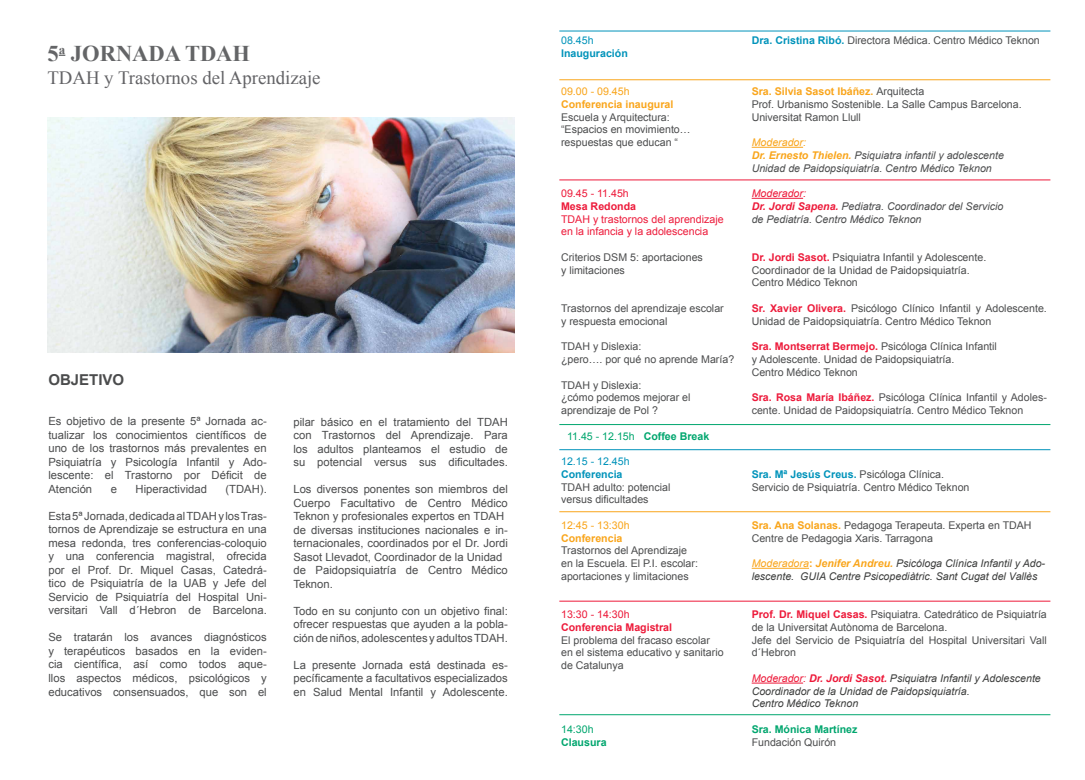
<style>
.page{position:relative;width:1085px;height:780px;background:#fff}
.page>*{position:absolute;margin:0;border:0;box-sizing:border-box;transform-origin:0 0}
.t1{font:700 22.5px "Times New Roman";color:#646567}
.t2{font:18.75px "Times New Roman";color:#636366}
.t3{font:700 15px "Arial";color:#4b4c4d}
.t4{font:11.25px/13.5px "Arial";color:#4b4c4d;text-align:justify}
.t5{font:10.62px/12.8px "Arial";color:#4b4c4d}
.t6{font:italic 10.62px/12.8px "Arial";color:#3c3d3c}
.t7{font:italic 10.62px "Arial";color:#4b4c4d}
.t8{font:10.62px/12.8px "Arial";color:#4d4d4f}
.t9{font:10.62px "Arial";color:#ed1a3a}
.t10{font:700 10.62px "Arial";color:#f9a51b}
.t11{font:700 10.62px "Arial";color:#0093ba}
.t12{font:700 10.62px "Arial";color:#ed1a3a}
.t13{font:10.62px "Arial";color:#00a66e}
.t14{font:700 10.62px "Arial";color:#00a66e}
.t15{font:10.62px "Arial";color:#f9a51b}
.t16{font:10.62px "Arial";color:#0093ba}
.t17{font:italic 10.62px "Arial";color:#f9a51b}
.t18{font:italic 10.62px "Arial";color:#ed1a3a}
.s1{font-weight:700}
.s2{font-weight:700;color:#0093ba}
.s3{font-weight:400;color:#4b4c4d}
.s4{font-weight:700;color:#f9a51b}
.s5{font-weight:700;color:#ed1a3a}
.s6{font-weight:700;color:#ed1a3b}
.s7{color:#f9a51b}
.s8{font-weight:700;font-style:normal;color:#f9a51b}
.s9{color:#ed1a3a}
</style>
<div class="page">
<hr style="left:751px;top:147px;width:52px;height:1px;background:#f9a51b">
<hr style="left:751px;top:198px;width:52px;height:1px;background:#ed1a3a">
<hr style="left:751px;top:568px;width:57px;height:1px;background:#f9a51b">
<hr style="left:751px;top:682px;width:52px;height:1px;background:#ed1a3a">
<img style="left:47px;top:117px;width:467px;height:236px">
<hr style="left:559px;top:180px;width:491px;height:1px;background:#ed1a3a">
<hr style="left:559px;top:79px;width:491px;height:1px;background:#f9a51b">
<hr style="left:559px;top:31px;width:491px;height:1px;background:#0093ba">
<hr style="left:559px;top:424px;width:491px;height:1px;background:#00a66e">
<hr style="left:559px;top:449px;width:491px;height:1px;background:#0093ba">
<hr style="left:559px;top:511px;width:491px;height:1px;background:#f9a51b">
<hr style="left:559px;top:600px;width:491px;height:1px;background:#ed1a3a">
<hr style="left:559px;top:714px;width:491px;height:1px;background:#00a66e">
<p class="t1" style="left:47px;top:38px;width:204px">5<sup>a</sup> JORNADA TDAH</p>
<p class="t2" style="left:47px;top:65px;width:274px">TDAH y Trastornos del Aprendizaje</p>
<p class="t3" style="left:48px;top:369px;width:77px">OBJETIVO</p>
<p class="t4" style="left:48px;top:415px;width:220px">Es objetivo de la presente 5ª Jornada ac&shy;tualizar los conocimientos científicos de uno de los trastornos más prevalentes en</p>
<p class="t4" style="left:48px;top:455px;width:220px">Psiquiatría y Psicología Infantil y Ado&shy;lescente: el Trastorno por Déficit de Atención</p>
<p class="t4" style="left:111px;top:482px;width:8px">e</p>
<p class="t4" style="left:136px;top:482px;width:73px">Hiperactividad</p>
<p class="t4" style="left:225px;top:482px;width:43px">(TDAH).</p>
<p class="t4" style="left:48px;top:509px;width:220px">Esta 5ª Jornada, dedicada al TDAH y los Tras&shy;tornos de Aprendizaje se estructura en una mesa redonda, tres conferencias-coloquio</p>
<p class="t4" style="left:48px;top:550px;width:220px">y una conferencia magistral, ofrecida por el Prof. Dr. Miquel Casas, Catedrá&shy;tico de Psiquiatría de la UAB y Jefe del Servicio de Psiquiatría del Hospital Uni&shy;versitari Vall d´Hebron de Barcelona.</p>
<p class="t4" style="left:48px;top:631px;width:220px">Se tratarán los avances diagnósticos y terapéuticos basados en la eviden&shy;cia científica, así como todos aque-</p>
<p class="t4" style="left:48px;top:671px;width:220px">llos aspectos médicos, psicológicos y educativos consensuados, que son el</p>
<p class="t4" style="left:293px;top:415px;width:216px">pilar básico en el tratamiento del TDAH con Trastornos del Aprendizaje. Para los adultos planteamos el estudio de su potencial versus sus dificultades.</p>
<p class="t4" style="left:293px;top:482px;width:216px">Los diversos ponentes son miembros del Cuerpo Facultativo de Centro Médico Teknon y profesionales expertos en TDAH</p>
<p class="t4" style="left:293px;top:523px;width:216px">de diversas instituciones nacionales e in&shy;ternacionales, coordinados por el Dr. Jordi Sasot Llevadot, Coordinador de la Unidad</p>
<p class="t4" style="left:293px;top:563px;width:216px">de Paidopsiquiatría de Centro Médico<br>Teknon.</p>
<p class="t4" style="left:293px;top:604px;width:216px">Todo en su conjunto con un objetivo final: ofrecer respuestas que ayuden a la pobla&shy;ción de niños, adolescentes y adultos TDAH.</p>
<p class="t4" style="left:293px;top:658px;width:216px">La presente Jornada está destinada es&shy;pecíficamente a facultativos especializados en Salud Mental Infantil y Adolescente.</p>
<p class="t16" style="left:561px;top:33px;width:34px">08.45h</p>
<p class="t11" style="left:561px;top:46px;width:68px">Inauguración</p>
<p class="t15" style="left:561px;top:84px;width:70px">09.00 - 09.45h</p>
<p class="t10" style="left:561px;top:97px;width:114px">Conferencia inaugural</p>
<p class="t5" style="left:561px;top:111px;width:110px">Escuela y Arquitectura:</p>
<p class="t5" style="left:561px;top:123px;width:131px">“Espacios en movimiento…</p>
<p class="t5" style="left:561px;top:136px;width:118px">respuestas que educan “</p>
<p class="t9" style="left:561px;top:186px;width:69px">09.45 - 11.45h</p>
<p class="t12" style="left:561px;top:199px;width:76px">Mesa Redonda</p>
<p class="t9" style="left:561px;top:212px;width:164px">TDAH y trastornos del aprendizaje</p>
<p class="t9" style="left:561px;top:225px;width:149px">en la infancia y la adolescencia</p>
<p class="t5" style="left:561px;top:251px;width:143px">Criterios DSM 5: aportaciones</p>
<p class="t5" style="left:561px;top:264px;width:65px">y limitaciones</p>
<p class="t5" style="left:561px;top:302px;width:164px">Trastornos del aprendizaje escolar</p>
<p class="t5" style="left:561px;top:315px;width:108px">y respuesta emocional</p>
<p class="t5" style="left:561px;top:340px;width:82px">TDAH y Dislexia:</p>
<p class="t5" style="left:561px;top:353px;width:175px">¿pero…. por qué no aprende María?</p>
<p class="t5" style="left:561px;top:378px;width:82px">TDAH y Dislexia:</p>
<p class="t5" style="left:561px;top:391px;width:131px">¿cómo podemos mejorar el</p>
<p class="t5" style="left:561px;top:404px;width:98px">aprendizaje de Pol ?</p>
<p class="t13" style="left:567px;top:429px;width:144px">11.45 - 12.15h <span class="s1">Coffee Break</span></p>
<p class="t16" style="left:561px;top:454px;width:70px">12.15 - 12.45h</p>
<p class="t11" style="left:561px;top:467px;width:63px">Conferencia</p>
<p class="t5" style="left:561px;top:480px;width:111px">TDAH adulto: potencial</p>
<p class="t5" style="left:561px;top:493px;width:89px">versus dificultades</p>
<p class="t15" style="left:561px;top:518px;width:70px">12:45 - 13:30h</p>
<p class="t10" style="left:561px;top:530px;width:63px">Conferencia</p>
<p class="t5" style="left:561px;top:544px;width:127px">Trastornos del Aprendizaje</p>
<p class="t5" style="left:561px;top:557px;width:138px">en la Escuela. El P.I. escolar:</p>
<p class="t5" style="left:561px;top:570px;width:129px">aportaciones y limitaciones</p>
<p class="t9" style="left:561px;top:607px;width:70px">13:30 - 14:30h</p>
<p class="t12" style="left:561px;top:620px;width:112px">Conferencia Magistral</p>
<p class="t5" style="left:561px;top:633px;width:150px">El problema del fracaso escolar</p>
<p class="t5" style="left:561px;top:646px;width:164px">en el sistema educativo y sanitario</p>
<p class="t5" style="left:561px;top:659px;width:64px">de Catalunya</p>
<p class="t13" style="left:561px;top:722px;width:34px">14:30h</p>
<p class="t14" style="left:561px;top:734px;width:47px">Clausura</p>
<p class="t5" style="left:751px;top:34px;width:289px"><span class="s2">Dra. Cristina Ribó.</span> Directora Médica. Centro Médico Teknon</p>
<p class="t10" style="left:751px;top:84px;width:174px">Sra. Silvia Sasot Ibáñez. <span class="s3">Arquitecta</span></p>
<p class="t5" style="left:751px;top:98px;width:271px">Prof. Urbanismo Sostenible. La Salle Campus Barcelona.<br>Universitat Ramon Llull</p>
<p class="t17" style="left:751px;top:135px;width:56px">Moderador:</p>
<p class="t7" style="left:751px;top:148px;width:254px"><span class="s4">Dr. Ernesto Thielen.</span> Psiquiatra infantil y adolescente</p>
<p class="t7" style="left:751px;top:161px;width:241px">Unidad de Paidopsiquiatría. Centro Médico Teknon</p>
<p class="t18" style="left:751px;top:186px;width:56px">Moderador:</p>
<p class="t7" style="left:751px;top:199px;width:253px"><span class="s5">Dr. Jordi Sapena.</span> Pediatra. Coordinador del Servicio</p>
<p class="t7" style="left:751px;top:212px;width:171px">de Pediatría. Centro Médico Teknon</p>
<p class="t5" style="left:751px;top:251px;width:236px"><span class="s5">Dr. Jordi Sasot.</span> Psiquiatra Infantil y Adolescente.</p>
<p class="t5" style="left:751px;top:264px;width:219px">Coordinador de la Unidad de Paidopsiquiatría.</p>
<p class="t5" style="left:751px;top:276px;width:108px">Centro Médico Teknon</p>
<p class="t5" style="left:751px;top:302px;width:296px"><span class="s5">Sr. Xavier Olivera.</span> Psicólogo Clínico Infantil y Adolescente.<br>Unidad de Paidopsiquiatría. Centro Médico Teknon</p>
<p class="t5" style="left:751px;top:340px;width:247px"><span class="s5">Sra. Montserrat Bermejo.</span> Psicóloga Clínica Infantil</p>
<p class="t5" style="left:751px;top:353px;width:204px">y Adolescente. Unidad de Paidopsiquiatría.</p>
<p class="t5" style="left:751px;top:366px;width:108px">Centro Médico Teknon</p>
<p class="t8" style="left:751px;top:391px;width:296px"><span class="s6">Sra. Rosa María Ibáñez.</span> Psicóloga Clínica Infantil y Adoles&shy;cente. Unidad de Paidopsiquiatría. Centro Médico Teknon</p>
<p class="t11" style="left:751px;top:467px;width:194px">Sra. Mª Jesús Creus. <span class="s3">Psicóloga Clínica.</span></p>
<p class="t5" style="left:751px;top:480px;width:219px">Servicio de Psiquiatría. Centro Médico Teknon</p>
<p class="t5" style="left:751px;top:519px;width:281px"><span class="s4">Sra. Ana Solanas.</span> Pedagoga Terapeuta. Experta en TDAH</p>
<p class="t5" style="left:751px;top:531px;width:183px">Centre de Pedagogia Xaris. Tarragona</p>
<p class="t6" style="left:751px;top:557px;width:295px"><span class="s7">Moderadora</span><span class="s8">:</span> <span class="s4">Jenifer Andreu.</span> Psicóloga Clínica Infantil y Ado&shy;lescente. GUIA Centre Psicopediàtric. Sant Cugat del Vallès</p>
<p class="t5" style="left:751px;top:608px;width:296px"><span class="s5">Prof. Dr. Miquel Casas.</span> Psiquiatra. Catedrático de Psiquiatría de la Universitat Autònoma de Barcelona.</p>
<p class="t5" style="left:751px;top:633px;width:296px">Jefe del Servicio de Psiquiatría del Hospital Universitari Vall d´Hebron</p>
<p class="t6" style="left:751px;top:672px;width:290px"><span class="s9">Moderador:</span> <span class="s5">Dr. Jordi Sasot.</span> Psiquiatra Infantil y Adolescente</p>
<p class="t6" style="left:751px;top:684px;width:219px">Coordinador de la Unidad de Paidopsiquiatría.</p>
<p class="t6" style="left:751px;top:697px;width:108px">Centro Médico Teknon</p>
<p class="t14" style="left:751px;top:722px;width:107px">Sra. Mónica Martínez</p>
<p class="t5" style="left:751px;top:735px;width:86px">Fundación Quirón</p>
</div>
